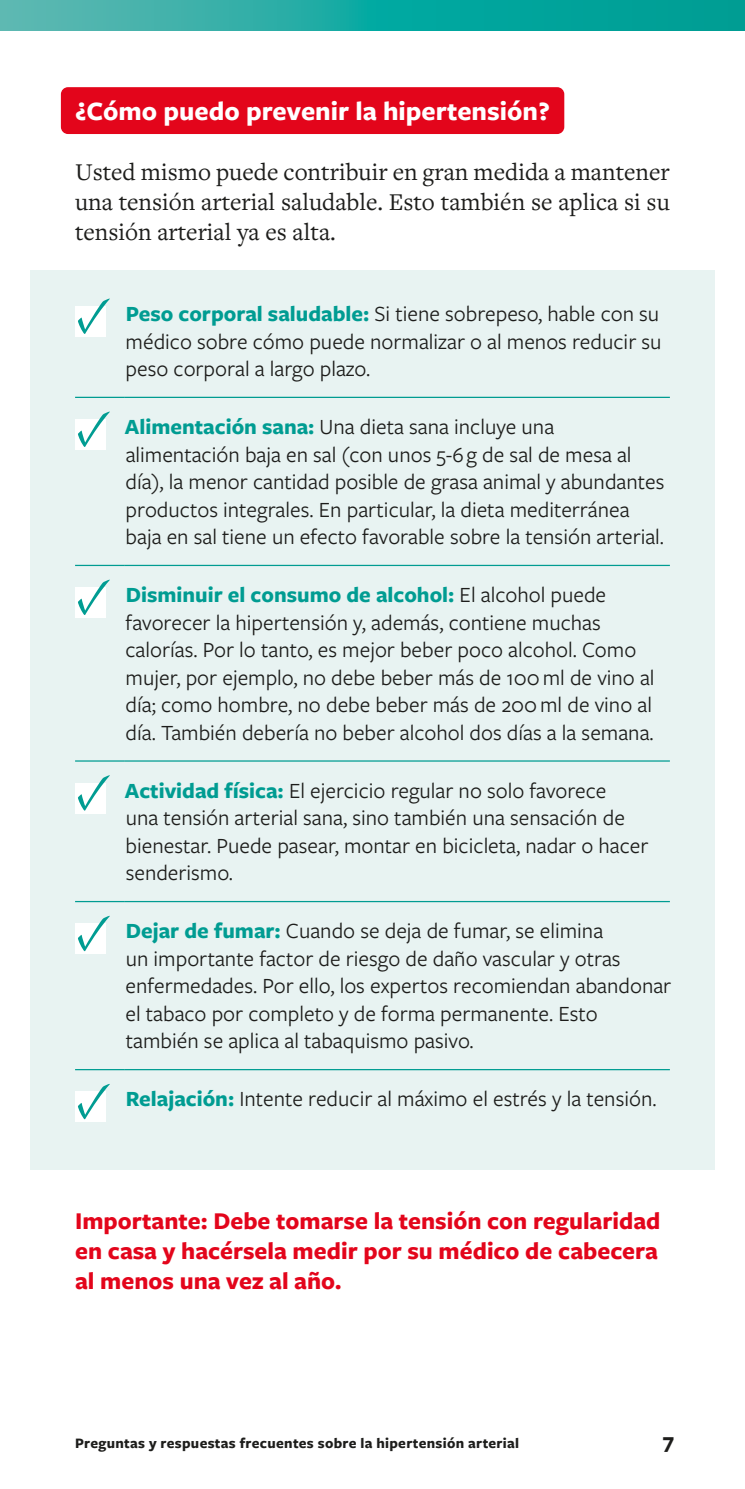
<style>
.page{position:relative;width:745px;height:1489px;background:#fff}
.page>*{position:absolute;margin:0;border:0;box-sizing:border-box;transform-origin:0 0}
.t1{font:700 27.5px "Freight Sans Pro";color:#fff}
.t2{font:25px/30px "Freight Text Pro";color:#1d1d1b;text-align:justify}
.t3{font:700 25px/30px "Freight Sans Pro";color:#e3051b;text-align:justify}
.t4{font:22.5px/27.5px "Freight Sans Pro";color:#1d1d1b}
.t5{font:700 22.5px "Freight Sans Pro";color:#1d1d1b}
.t6{font:700 15px "Freight Sans Pro";letter-spacing:.02em;color:#1d1d1b}
.s1{font-weight:700;color:#009c92}
</style>
<div class="page">
<svg style="left:0;top:0;width:744px;height:30px;background:#1daaa2"></svg>
<div style="left:61px;top:87px;width:503px;height:47px;background:#e3051b;border-radius:7px"></div>
<div style="left:30px;top:270px;width:684px;height:899px;background:#e8f3f2"></div>
<hr style="left:75px;top:397px;width:50px;height:1px;background:#009c92">
<hr style="left:125px;top:397px;width:544px;height:1px;background:#009c92">
<hr style="left:75px;top:565px;width:50px;height:1px;background:#009c92">
<hr style="left:125px;top:565px;width:544px;height:1px;background:#009c92">
<hr style="left:75px;top:760px;width:50px;height:1px;background:#009c92">
<hr style="left:125px;top:760px;width:544px;height:1px;background:#009c92">
<hr style="left:75px;top:900px;width:50px;height:2px;background:#009c92">
<hr style="left:125px;top:900px;width:544px;height:2px;background:#009c92">
<hr style="left:75px;top:1068px;width:50px;height:2px;background:#009c92">
<hr style="left:125px;top:1068px;width:544px;height:2px;background:#009c92">
<div style="left:75px;top:306px;width:30px;height:30px;background:#fff"></div>
<svg style="left:78px;top:298px;width:32px;height:36px"></svg>
<div style="left:75px;top:419px;width:30px;height:30px;background:#fff"></div>
<svg style="left:78px;top:411px;width:32px;height:36px"></svg>
<div style="left:75px;top:587px;width:30px;height:30px;background:#fff"></div>
<svg style="left:78px;top:579px;width:32px;height:36px"></svg>
<div style="left:75px;top:783px;width:30px;height:30px;background:#fff"></div>
<svg style="left:78px;top:775px;width:32px;height:35px"></svg>
<div style="left:75px;top:923px;width:30px;height:30px;background:#fff"></div>
<svg style="left:78px;top:915px;width:32px;height:36px"></svg>
<div style="left:75px;top:1091px;width:30px;height:30px;background:#fff"></div>
<svg style="left:78px;top:1083px;width:32px;height:36px"></svg>
<p class="t1" style="left:75px;top:92px;width:476px">¿Cómo puedo prevenir la hipertensión?</p>
<p class="t2" style="left:75px;top:156px;width:596px">Usted mismo puede contribuir en gran medida a mantener una tensión arterial saludable. Esto también se aplica si su tensión arterial ya es alta.</p>
<p class="t4" style="left:125px;top:299px;width:537px;text-align:justify"><span class="s1">Peso corporal saludable:</span> Si tiene sobrepeso, hable con su médico sobre cómo puede normalizar o al menos reducir su peso corporal a largo plazo.</p>
<p class="t4" style="left:125px;top:412px;width:540px"><span class="s1">Alimentación sana:</span> Una dieta sana incluye una alimentación baja en sal (con unos 5-6 g de sal de mesa al día), la menor cantidad posible de grasa animal y abundantes productos integrales. En particular, la dieta mediterránea baja en sal tiene un efecto favorable sobre la tensión arterial.</p>
<p class="t4" style="left:125px;top:580px;width:530px"><span class="s1">Disminuir el consumo de alcohol:</span> El alcohol puede favorecer la hipertensión y, además, contiene muchas calorías. Por lo tanto, es mejor beber poco alcohol. Como mujer, por ejemplo, no debe beber más de 100 ml de vino al día; como hombre, no debe beber más de 200 ml de vino al día. También debería no beber alcohol dos días a la semana.</p>
<p class="t4" style="left:125px;top:775px;width:524px"><span class="s1">Actividad física:</span> El ejercicio regular no solo favorece<br>una tensión arterial sana, sino también una sensación de bienestar. Puede pasear, montar en bicicleta, nadar o hacer senderismo.</p>
<p class="t4" style="left:125px;top:916px;width:547px"><span class="s1">Dejar de fumar:</span> Cuando se deja de fumar, se elimina<br>un importante factor de riesgo de daño vascular y otras enfermedades. Por ello, los expertos recomiendan abandonar el tabaco por completo y de forma permanente. Esto también se aplica al tabaquismo pasivo.</p>
<p class="t4" style="left:126px;top:1084px;width:532px"><span class="s1">Relajación:</span> Intente reducir al máximo el estrés y la tensión.</p>
<p class="t3" style="left:75px;top:1204px;width:586px">Importante: Debe tomarse la tensión con regularidad en casa y hacérsela medir por su médico de cabecera al menos una vez al año.</p>
<p class="t6" style="left:75px;top:1432px;width:445px">Preguntas y respuestas frecuentes sobre la hipertensión arterial</p>
<p class="t5" style="left:662px;top:1424px;width:13px">7</p>
</div>
